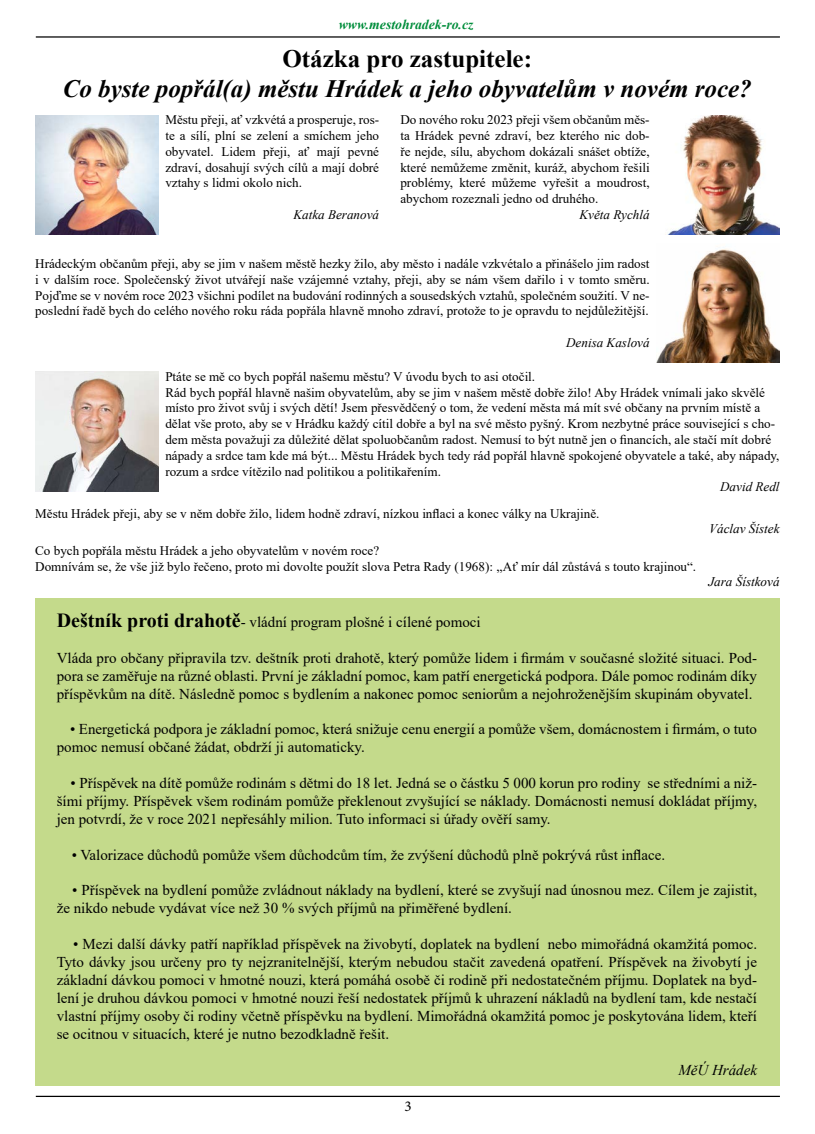
<style>
.page{position:relative;width:815px;height:1134px;background:#fff}
.page>*{position:absolute;margin:0;border:0;box-sizing:border-box;transform-origin:0 0}
.t1{font:italic 700 25px "Times New Roman";color:#000}
.t2{font:700 25px "Times New Roman";color:#000}
.t3{font:15px/18px "Times New Roman";color:#000;text-align:justify}
.t4{font:italic 15px "Times New Roman";color:#000}
.t5{font:15px "Minion Pro";color:#000}
.t6{font:italic 700 13.75px "Times New Roman";color:#008d3b}
.t7{font:13.12px/15.8px "Times New Roman";color:#000;text-align:justify}
.t8{font:italic 13.12px "Times New Roman";color:#000}
.s1{font-weight:700;font-size:20px}
</style>
<div class="page">
<hr style="left:36px;top:36px;width:744px;height:2px;background:#000">
<hr style="left:36px;top:1096px;width:744px;height:1px;background:#000">
<img style="left:35px;top:115px;width:123px;height:120px">
<img style="left:35px;top:372px;width:123px;height:119px">
<img style="left:657px;top:248px;width:123px;height:115px">
<img style="left:667px;top:115px;width:113px;height:120px">
<div style="left:35px;top:598px;width:745px;height:487px;background:#c4da8b"></div>
<p class="t6" style="left:339px;top:15px;width:136px">www.mestohradek-ro.cz</p>
<h1 class="t2" style="left:283px;top:41px;width:251px">Otázka pro zastupitele:</h1>
<h1 class="t1" style="left:63px;top:72px;width:690px">Co byste popřál(a) městu Hrádek a jeho obyvatelům v novém roce?</h1>
<p class="t7" style="left:165px;top:112px;width:215px">Městu přeji, ať vzkvétá a prosperuje, ros&shy;te a sílí, plní se zelení a smíchem jeho obyvatel. Lidem přeji, ať mají pevné zdraví, dosahují svých cílů a mají dobré vztahy s lidmi okolo nich.</p>
<p class="t8" style="left:293px;top:205px;width:87px">Katka Beranová</p>
<p class="t7" style="left:400px;top:112px;width:251px">Do nového roku 2023 přeji všem občanům měs&shy;ta Hrádek pevné zdraví, bez kterého nic dob&shy;ře nejde, sílu, abychom dokázali snášet obtíže, které nemůžeme změnit, kuráž, abychom řešili problémy, které můžeme vyřešit a moudrost, abychom rozeznali jedno od druhého.</p>
<p class="t8" style="left:580px;top:205px;width:72px">Květa Rychlá</p>
<p class="t7" style="left:35px;top:255px;width:616px">Hrádeckým občanům přeji, aby se jim v našem městě hezky žilo, aby město i nadále vzkvétalo a přinášelo jim radost i v dalším roce. Společenský život utvářejí naše vzájemné vztahy, přeji, aby se nám všem dařilo i v tomto směru.<br>Pojďme se v novém roce 2023 všichni podílet na budování rodinných a sousedských vztahů, společném soužití. V ne&shy;poslední řadě bych do celého nového roku ráda popřála hlavně mnoho zdraví, protože to je opravdu to nejdůležitější.</p>
<p class="t8" style="left:566px;top:333px;width:85px">Denisa Kaslová</p>
<p class="t7" style="left:165px;top:368px;width:616px;text-align:left">Ptáte se mě co bych popřál našemu městu? V úvodu bych to asi otočil.<br>Rád bych popřál hlavně našim obyvatelům, aby se jim v našem městě dobře žilo! Aby Hrádek vnímali jako skvělé místo pro život svůj i svých dětí! Jsem přesvědčený o tom, že vedení města má mít své občany na prvním místě a dělat vše proto, aby se v Hrádku každý cítil dobře a byl na své město pyšný. Krom nezbytné práce související s cho&shy;dem města považuji za důležité dělat spoluobčanům radost. Nemusí to být nutně jen o financích, ale stačí mít dobré nápady a srdce tam kde má být... Městu Hrádek bych tedy rád popřál hlavně spokojené obyvatele a také, aby nápady, rozum a srdce vítězilo nad politikou a politikařením.</p>
<p class="t8" style="left:720px;top:478px;width:61px">David Redl</p>
<p class="t7" style="left:35px;top:505px;width:566px">Městu Hrádek přeji, aby se v něm dobře žilo, lidem hodně zdraví, nízkou inflaci a konec války na Ukrajině.</p>
<p class="t8" style="left:709px;top:520px;width:72px">Václav Šístek</p>
<p class="t7" style="left:35px;top:542px;width:663px">Co bych popřála městu Hrádek a jeho obyvatelům v novém roce?<br>Domnívám se, že vše již bylo řečeno, proto mi dovolte použít slova Petra Rady (1968): ,,Ať mír dál zůstává s touto krajinou“.</p>
<p class="t8" style="left:708px;top:573px;width:73px">Jara Šístková</p>
<p class="t3" style="left:57px;top:612px;width:426px"><span class="s1">Deštník proti drahotě</span>- vládní program plošné i cílené pomoci</p>
<p class="t3" style="left:57px;top:648px;width:702px">Vláda pro občany připravila tzv. deštník proti drahotě, který pomůže lidem i firmám v současné složité situaci. Pod&shy;pora se zaměřuje na různé oblasti. První je základní pomoc, kam patří energetická podpora. Dále pomoc rodinám díky příspěvkům na dítě. Následně pomoc s bydlením a nakonec pomoc seniorům a nejohroženějším skupinám obyvatel.</p>
<p class="t3" style="left:57px;top:720px;width:702px;text-indent:14px">• Energetická podpora je základní pomoc, která snižuje cenu energií a pomůže všem, domácnostem i firmám, o tuto pomoc nemusí občané žádat, obdrží ji automaticky.</p>
<p class="t3" style="left:57px;top:773px;width:702px;text-indent:14px">• Příspěvek na dítě pomůže rodinám s dětmi do 18 let. Jedná se o částku 5 000 korun pro rodiny se středními a niž&shy;šími příjmy. Příspěvek všem rodinám pomůže překlenout zvyšující se náklady. Domácnosti nemusí dokládat příjmy, jen potvrdí, že v roce 2021 nepřesáhly milion. Tuto informaci si úřady ověří samy.</p>
<p class="t3" style="left:72px;top:845px;width:595px">• Valorizace důchodů pomůže všem důchodcům tím, že zvýšení důchodů plně pokrývá růst inflace.</p>
<p class="t3" style="left:57px;top:881px;width:702px;text-indent:16px">• Příspěvek na bydlení pomůže zvládnout náklady na bydlení, které se zvyšují nad únosnou mez. Cílem je zajistit, že nikdo nebude vydávat více než 30 % svých příjmů na přiměřené bydlení.</p>
<p class="t3" style="left:57px;top:935px;width:702px;text-indent:16px">• Mezi další dávky patří například příspěvek na živobytí, doplatek na bydlení nebo mimořádná okamžitá pomoc.<br>Tyto dávky jsou určeny pro ty nejzranitelnější, kterým nebudou stačit zavedená opatření. Příspěvek na živobytí je základní dávkou pomoci v hmotné nouzi, která pomáhá osobě či rodině při nedostatečném příjmu. Doplatek na byd&shy;lení je druhou dávkou pomoci v hmotné nouzi řeší nedostatek příjmů k uhrazení nákladů na bydlení tam, kde nestačí vlastní příjmy osoby či rodiny včetně příspěvku na bydlení. Mimořádná okamžitá pomoc je poskytována lidem, kteří se ocitnou v situacích, které je nutno bezodkladně řešit.</p>
<p class="t4" style="left:678px;top:1059px;width:80px">MěÚ Hrádek</p>
<p class="t5" style="left:404px;top:1096px;width:9px">3</p>
</div>
